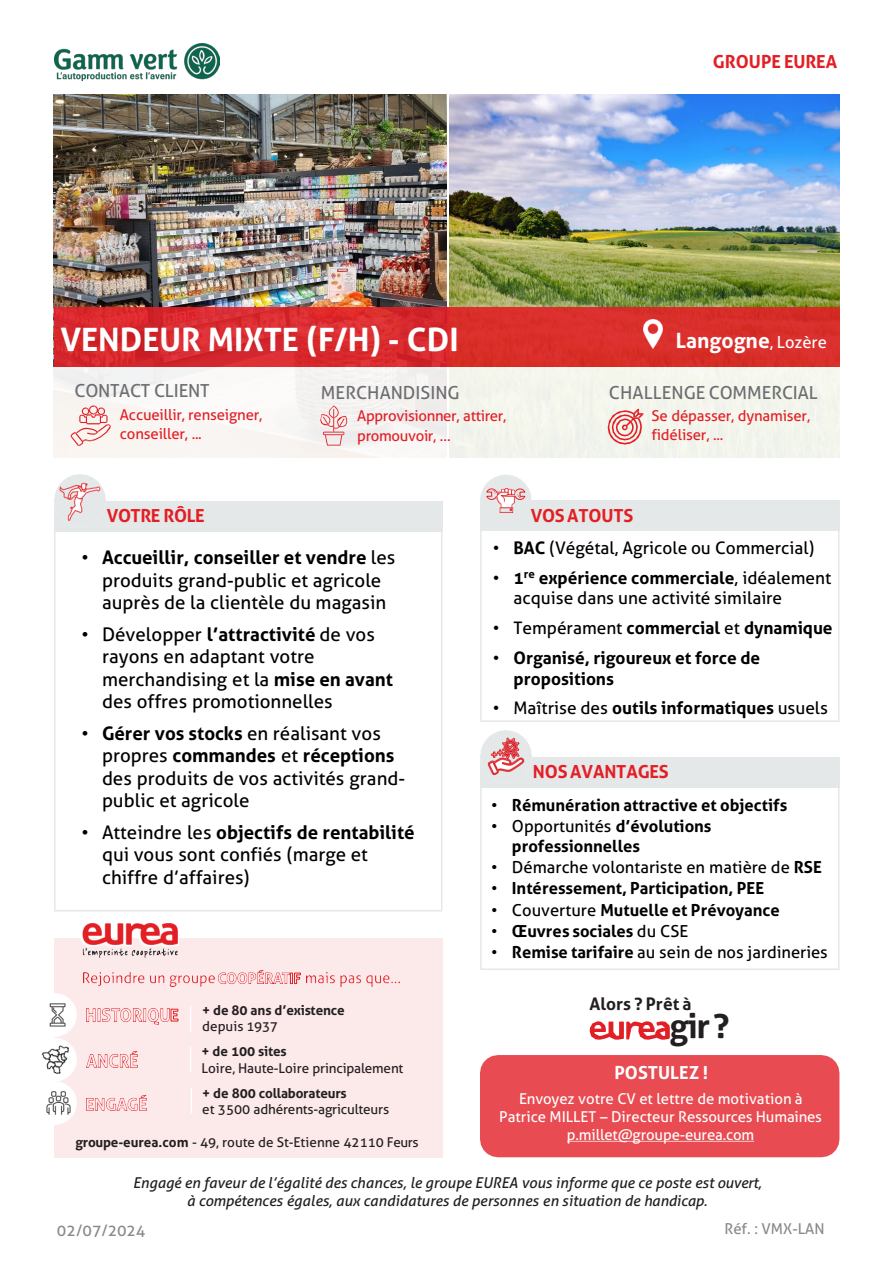
<style>
.page{position:relative;width:893px;height:1264px;background:#fff}
.page>*{position:absolute;margin:0;border:0;box-sizing:border-box;transform-origin:0 0}
.t1{font:700 33.9px "Aller";color:#231f20}
.t2{font:700 32.25px "Aller";color:#fff}
.t3{font:700 21px "Aller";color:#fff}
.t4{font:18.75px/22.5px "Aller";color:#000}
.t5{font:18px "Aller";letter-spacing:-.005em;color:#6d6e71}
.t6{font:700 18px "Aller";letter-spacing:-.01em;color:#e31f26}
.t7{font:700 18px "Aller";color:#fff}
.t8{font:700 17.25px/20.7px "Aller";color:#000}
.t9{font:17.25px/20.7px "Aller";color:#000}
.t10{font:700 17.25px "Aller";color:#231f20}
.t11{font:700 16.5px/19.8px "Aller";color:#000}
.t12{font:16.5px "Aller";color:#000}
.t13{font:15.9px "Aller";letter-spacing:-.01em;color:#898989}
.t14{font:italic 15px/18px "Aller";color:#231f20;text-align:center}
.t15{font:15px/19.5px "Aller";letter-spacing:-.015em;color:#e31f26}
.t16{font:15px/18px "Aller";letter-spacing:-.005em;color:#fff;text-align:center}
.t17{font:15px "Aller";color:#898989}
.t18{font:13.5px "Aller";letter-spacing:-.01em;color:#231f20}
.t19{font:700 13.5px "Aller";letter-spacing:-.015em;color:#231f20}
.s1{font-weight:400;font-size:16.5px}
.s2{font-family:"Arial"}
.s3{font-weight:700}
.s4{font-family:"Arial";font-weight:400}
.s5{font-weight:400}
</style>
<div class="page">
<div style="left:54px;top:938px;width:388px;height:218px;background:#fce9ea"></div>
<img style="left:87px;top:1008px;width:82px;height:15px">
<svg style="left:170px;top:1008px;width:9px;height:13px"></svg>
<img style="left:87px;top:1095px;width:60px;height:15px">
<img style="left:87px;top:1051px;width:51px;height:16px">
<img style="left:306px;top:972px;width:94px;height:14px">
<img style="left:219px;top:970px;width:70px;height:13px">
<svg style="left:290px;top:972px;width:11px;height:11px"></svg>
<img style="left:83px;top:972px;width:131px;height:14px">
<svg style="left:190px;top:1006px;width:1px;height:25px"></svg>
<svg style="left:190px;top:1047px;width:1px;height:25px"></svg>
<svg style="left:191px;top:1087px;width:1px;height:26px"></svg>
<img style="left:41px;top:993px;width:35px;height:131px">
<img style="left:81px;top:923px;width:97px;height:34px">
<div style="left:480px;top:1055px;width:359px;height:101px;background:#e84b51"></div>
<svg style="left:589px;top:1021px;width:80px;height:18px"></svg>
<div style="left:54px;top:510px;width:388px;height:401px;border:2px solid #e5e8e8"></div>
<div style="left:54px;top:500px;width:388px;height:31px;background:#e5e8e8"></div>
<img style="left:54px;top:474px;width:51px;height:47px">
<div style="left:480px;top:509px;width:359px;height:212px;border:2px solid #e5e8e8"></div>
<div style="left:480px;top:500px;width:359px;height:31px;background:#e5e8e8"></div>
<svg style="left:480px;top:475px;width:51px;height:38px"></svg>
<div style="left:480px;top:766px;width:359px;height:203px;border:2px solid #e5e8e8"></div>
<div style="left:480px;top:756px;width:359px;height:31px;background:#e5e8e8"></div>
<img style="left:480px;top:730px;width:51px;height:46px">
<img style="left:53px;top:95px;width:393px;height:272px">
<img style="left:450px;top:95px;width:389px;height:212px">
<img style="left:54px;top:43px;width:165px;height:38px">
<div style="left:54px;top:307px;width:785px;height:60px;background:#e31f26;opacity:.88"></div>
<div style="left:32px;top:367px;width:822px;height:102px;background:#fff;opacity:.92"></div>
<img style="left:643px;top:319px;width:19px;height:29px">
<svg style="left:71px;top:405px;width:40px;height:40px"></svg>
<svg style="left:607px;top:408px;width:36px;height:36px"></svg>
<svg style="left:320px;top:405px;width:27px;height:40px"></svg>
<p class="t6" style="left:712px;top:50px;width:126px">GROUPE EUREA</p>
<h2 class="t2" style="left:60px;top:320px;width:400px">VENDEUR MIXTE (F/H) - CDI</h2>
<p class="t3" style="left:675px;top:328px;width:153px">Langogne<span class="s1">, Lozère</span></p>
<p class="t5" style="left:75px;top:380px;width:137px">CONTACT CLIENT</p>
<p class="t15" style="left:120px;top:404px;width:144px">Accueillir, renseigner, conseiller, ...</p>
<p class="t5" style="left:321px;top:381px;width:140px">MERCHANDISING</p>
<p class="t15" style="left:357px;top:406px;width:150px">Approvisionner, attirer, promouvoir, …</p>
<p class="t5" style="left:609px;top:381px;width:210px">CHALLENGE COMMERCIAL</p>
<p class="t15" style="left:651px;top:405px;width:160px">Se dépasser, dynamiser, fidéliser, ...</p>
<p class="t6" style="left:107px;top:504px;width:99px">VOTRE RÔLE</p>
<p class="t6" style="left:530px;top:504px;width:104px">VOSATOUTS</p>
<p class="t4" style="left:102px;top:546px;width:295px;text-indent:-20px"><span class="s2">•</span> <span class="s3">Accueillir, conseiller et vendre</span> les produits grand-public et agricole auprès de la clientèle du magasin</p>
<p class="t4" style="left:102px;top:622px;width:292px;text-indent:-20px"><span class="s2">•</span> Développer <span class="s3">l’attractivité</span> de vos rayons en adaptant votre merchandising et la <span class="s3">mise en avant </span>des offres promotionnelles</p>
<p class="t4" style="left:102px;top:721px;width:305px;text-indent:-20px"><span class="s2">•</span> <span class="s3">Gérer vos stocks</span> en réalisant vos propres <span class="s3">commandes</span> et <span class="s3">réceptions </span>des produits de vos activités grand&shy;public et agricole</p>
<p class="t4" style="left:102px;top:820px;width:314px;text-indent:-20px"><span class="s2">•</span> Atteindre les <span class="s3">objectifs de rentabilité </span>qui vous sont confiés (marge et chiffre d’affaires)</p>
<p class="t19" style="left:202px;top:1001px;width:144px">+ de 80 ans d’existence</p>
<p class="t18" style="left:202px;top:1018px;width:77px">depuis 1937</p>
<p class="t19" style="left:201px;top:1043px;width:87px">+ de 100 sites</p>
<p class="t18" style="left:201px;top:1059px;width:203px">Loire, Haute-Loire principalement</p>
<p class="t19" style="left:202px;top:1084px;width:146px">+ de 800 collaborateurs</p>
<p class="t18" style="left:202px;top:1100px;width:188px">et 3500 adhérents-agriculteurs</p>
<p class="t18" style="left:75px;top:1133px;width:345px"><span class="s3">groupe-eurea.com</span> - 49, route de St-Etienne 42110 Feurs</p>
<p class="t9" style="left:493px;top:537px;width:323px"><span class="s2">•</span> <span class="s3">BAC</span> (Végétal, Agricole ou Commercial)</p>
<p class="t9" style="left:513px;top:567px;width:319px;text-indent:-20px"><span class="s2">•</span> <span class="s3">1</span><sup>re</sup> <span class="s3">expérience commerciale</span>, idéalement acquise dans une activité similaire</p>
<p class="t8" style="left:493px;top:617px;width:341px"><span class="s4">•</span> <span class="s5">Tempérament</span> commercial <span class="s5">et</span> dynamique</p>
<p class="t8" style="left:513px;top:647px;width:248px;text-indent:-20px"><span class="s4">•</span> Organisé, rigoureux et force de propositions</p>
<p class="t8" style="left:493px;top:697px;width:336px"><span class="s4">•</span> <span class="s5">Maîtrise des</span> outils informatiques <span class="s5">usuels</span></p>
<p class="t6" style="left:533px;top:760px;width:137px">NOSAVANTAGES</p>
<p class="t11" style="left:491px;top:794px;width:297px"><span class="s4">•</span> Rémunération attractive et objectifs</p>
<p class="t11" style="left:512px;top:815px;width:201px;text-indent:-20px"><span class="s4">•</span> <span class="s5">Opportunités</span> d’évolutions professionnelles</p>
<p class="t12" style="left:491px;top:856px;width:332px"><span class="s2">•</span> Démarche volontariste en matière de <span class="s3">RSE</span></p>
<p class="t11" style="left:491px;top:878px;width:274px"><span class="s4">•</span> Intéressement, Participation, PEE</p>
<p class="t11" style="left:491px;top:899px;width:290px"><span class="s4">•</span> <span class="s5">Couverture</span> Mutuelle et Prévoyance</p>
<p class="t11" style="left:491px;top:920px;width:198px"><span class="s4">•</span> Œuvres sociales <span class="s5">du CSE</span></p>
<p class="t12" style="left:491px;top:942px;width:338px"><span class="s2">•</span> <span class="s3">Remise tarifaire</span> au sein de nos jardineries</p>
<p class="t10" style="left:589px;top:992px;width:104px">Alors ? Prêt à</p>
<h1 class="t1" style="left:669px;top:1004px;width:62px">gir?</h1>
<p class="t7" style="left:614px;top:1061px;width:95px">POSTULEZ !</p>
<p class="t16" style="left:499px;top:1089px;width:324px">Envoyez votre CV et lettre de motivation à<br>Patrice MILLET – Directeur Ressources Humaines p.millet@groupe-eurea.com</p>
<p class="t14" style="left:133px;top:1173px;width:630px">Engagé en faveur de l’égalité des chances, le groupe EUREA vous informe que ce poste est ouvert, à compétences égales, aux candidatures de personnes en situation de handicap.</p>
<p class="t13" style="left:57px;top:1220px;width:90px">02/07/2024</p>
<p class="t17" style="left:724px;top:1219px;width:102px">Réf. : VMX-LAN</p>
</div>
